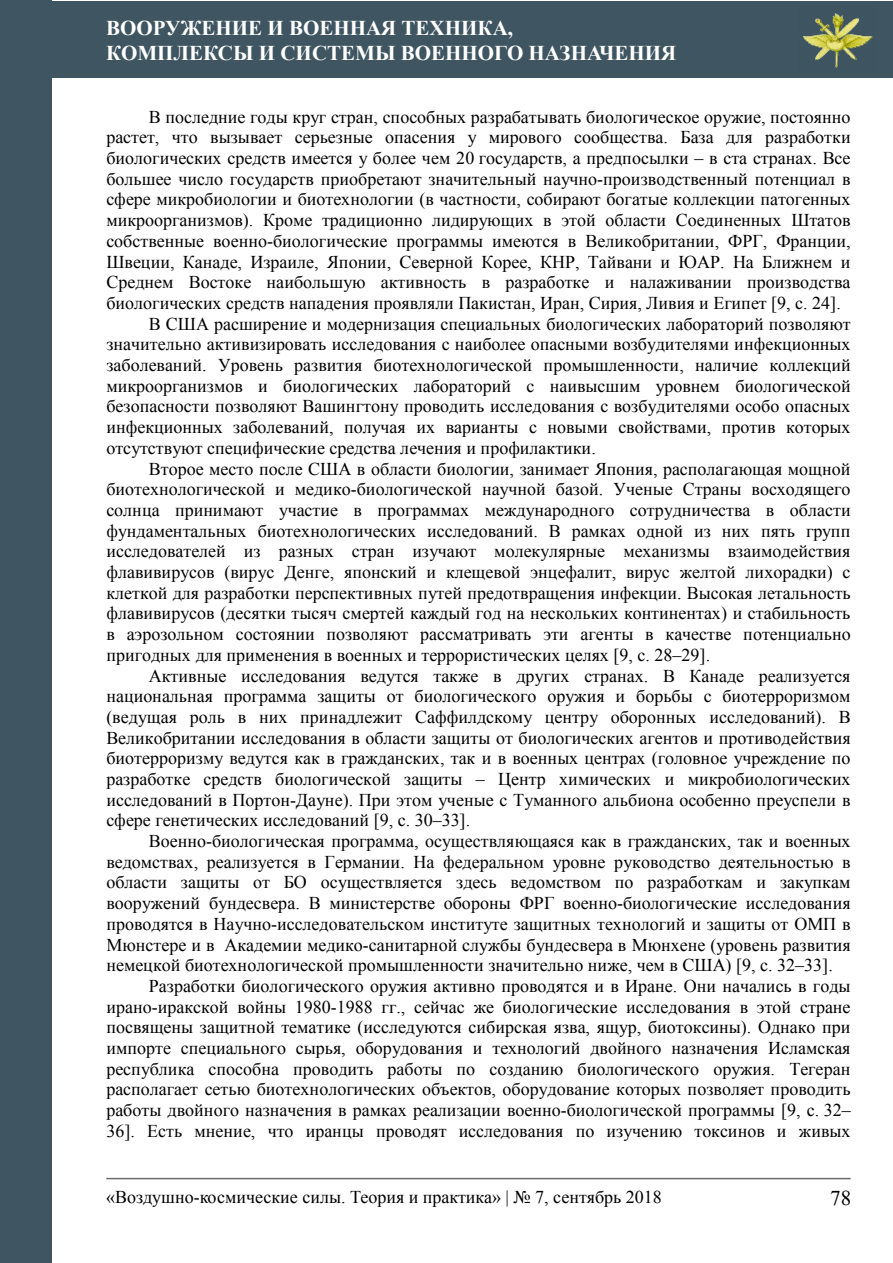
<style>
.page{position:relative;width:893px;height:1263px;background:#fff}
.page>*{position:absolute;margin:0;border:0;box-sizing:border-box;transform-origin:0 0}
.t1{font:700 21px/25.2px "Times New Roman";color:#fff}
.t2{font:21px "Times New Roman";color:#000}
.t3{font:18px "Times New Roman";color:#000}
</style>
<div class="page">
<div style="left:0;top:1px;width:892px;height:76px;background:#3f5662"></div>
<img style="left:803px;top:13px;width:70px;height:55px">
<div style="left:0;top:1px;width:51px;height:1262px;background:#3f5662"></div>
<hr style="left:106px;top:1178px;width:745px;height:1px;background:#6d6e71">
<p class="t1" style="left:106px;top:14px;width:571px">вооружение и военная техника,<br>комплексы и системы военного назначения</p>
<p class="t3" style="left:149px;top:104px;width:703px">В последние годы круг стран, способных разрабатывать биологическое оружие, постоянно</p>
<p class="t3" style="left:106px;top:125px;width:746px">растет, что вызывает серьезные опасения у мирового сообщества. База для разработки</p>
<p class="t3" style="left:106px;top:146px;width:746px">биологических средств имеется у более чем 20 государств, а предпосылки – в ста странах. Все</p>
<p class="t3" style="left:106px;top:167px;width:746px">большее число государств приобретают значительный научно-производственный потенциал в</p>
<p class="t3" style="left:106px;top:187px;width:746px">сфере микробиологии и биотехнологии (в частности, собирают богатые коллекции патогенных</p>
<p class="t3" style="left:106px;top:208px;width:746px">микроорганизмов). Кроме традиционно лидирующих в этой области Соединенных Штатов</p>
<p class="t3" style="left:106px;top:229px;width:746px">собственные военно-биологические программы имеются в Великобритании, ФРГ, Франции,</p>
<p class="t3" style="left:106px;top:249px;width:746px">Швеции, Канаде, Израиле, Японии, Северной Корее, КНР, Тайвани и ЮАР. На Ближнем и</p>
<p class="t3" style="left:106px;top:270px;width:746px">Среднем Востоке наибольшую активность в разработке и налаживании производства</p>
<p class="t3" style="left:106px;top:291px;width:736px">биологических средств нападения проявляли Пакистан, Иран, Сирия, Ливия и Египет [9, с. 24].</p>
<p class="t3" style="left:149px;top:311px;width:703px">В США расширение и модернизация специальных биологических лабораторий позволяют</p>
<p class="t3" style="left:106px;top:332px;width:746px">значительно активизировать исследования с наиболее опасными возбудителями инфекционных</p>
<p class="t3" style="left:106px;top:353px;width:746px">заболеваний. Уровень развития биотехнологической промышленности, наличие коллекций</p>
<p class="t3" style="left:106px;top:374px;width:746px">микроорганизмов и биологических лабораторий с наивысшим уровнем биологической</p>
<p class="t3" style="left:106px;top:394px;width:746px">безопасности позволяют Вашингтону проводить исследования с возбудителями особо опасных</p>
<p class="t3" style="left:106px;top:415px;width:746px">инфекционных заболеваний, получая их варианты с новыми свойствами, против которых</p>
<p class="t3" style="left:106px;top:436px;width:491px">отсутствуют специфические средства лечения и профилактики.</p>
<p class="t3" style="left:149px;top:456px;width:703px">Второе место после США в области биологии, занимает Япония, располагающая мощной</p>
<p class="t3" style="left:106px;top:477px;width:745px">биотехнологической и медико-биологической научной базой. Ученые Страны восходящего</p>
<p class="t3" style="left:106px;top:498px;width:746px">солнца принимают участие в программах международного сотрудничества в области</p>
<p class="t3" style="left:106px;top:518px;width:745px">фундаментальных биотехнологических исследований. В рамках одной из них пять групп</p>
<p class="t3" style="left:106px;top:539px;width:746px">исследователей из разных стран изучают молекулярные механизмы взаимодействия</p>
<p class="t3" style="left:106px;top:560px;width:746px">флавивирусов (вирус Денге, японский и клещевой энцефалит, вирус желтой лихорадки) с</p>
<p class="t3" style="left:106px;top:581px;width:746px">клеткой для разработки перспективных путей предотвращения инфекции. Высокая летальность</p>
<p class="t3" style="left:106px;top:601px;width:746px">флавивирусов (десятки тысяч смертей каждый год на нескольких континентах) и стабильность</p>
<p class="t3" style="left:106px;top:622px;width:746px">в аэрозольном состоянии позволяют рассматривать эти агенты в качестве потенциально</p>
<p class="t3" style="left:106px;top:643px;width:605px">пригодных для применения в военных и террористических целях [9, с. 28–29].</p>
<p class="t3" style="left:149px;top:663px;width:703px">Активные исследования ведутся также в других странах. В Канаде реализуется</p>
<p class="t3" style="left:106px;top:684px;width:746px">национальная программа защиты от биологического оружия и борьбы с биотерроризмом</p>
<p class="t3" style="left:106px;top:705px;width:746px">(ведущая роль в них принадлежит Саффилдскому центру оборонных исследований). В</p>
<p class="t3" style="left:106px;top:725px;width:746px">Великобритании исследования в области защиты от биологических агентов и противодействия</p>
<p class="t3" style="left:106px;top:746px;width:746px">биотерроризму ведутся как в гражданских, так и в военных центрах (головное учреждение по</p>
<p class="t3" style="left:106px;top:767px;width:746px">разработке средств биологической защиты – Центр химических и микробиологических</p>
<p class="t3" style="left:106px;top:788px;width:746px">исследований в Портон-Дауне). При этом ученые с Туманного альбиона особенно преуспели в</p>
<p class="t3" style="left:106px;top:808px;width:365px">сфере генетических исследований [9, с. 30–33].</p>
<p class="t3" style="left:149px;top:829px;width:703px">Военно-биологическая программа, осуществляющаяся как в гражданских, так и военных</p>
<p class="t3" style="left:106px;top:849px;width:746px">ведомствах, реализуется в Германии. На федеральном уровне руководство деятельностью в</p>
<p class="t3" style="left:106px;top:870px;width:745px">области защиты от БО осуществляется здесь ведомством по разработкам и закупкам</p>
<p class="t3" style="left:106px;top:891px;width:746px">вооружений бундесвера. В министерстве обороны ФРГ военно-биологические исследования</p>
<p class="t3" style="left:106px;top:912px;width:746px">проводятся в Научно-исследовательском институте защитных технологий и защиты от ОМП в</p>
<p class="t3" style="left:106px;top:932px;width:746px">Мюнстере и в Академии медико-санитарной службы бундесвера в Мюнхене (уровень развития</p>
<p class="t3" style="left:106px;top:953px;width:728px">немецкой биотехнологической промышленности значительно ниже, чем в США) [9, с. 32–33].</p>
<p class="t3" style="left:149px;top:974px;width:703px">Разработки биологического оружия активно проводятся и в Иране. Они начались в годы</p>
<p class="t3" style="left:106px;top:994px;width:746px">ирано-иракской войны 1980-1988 гг., сейчас же биологические исследования в этой стране</p>
<p class="t3" style="left:106px;top:1015px;width:746px">посвящены защитной тематике (исследуются сибирская язва, ящур, биотоксины). Однако при</p>
<p class="t3" style="left:106px;top:1036px;width:746px">импорте специального сырья, оборудования и технологий двойного назначения Исламская</p>
<p class="t3" style="left:106px;top:1056px;width:745px">республика способна проводить работы по созданию биологического оружия. Тегеран</p>
<p class="t3" style="left:106px;top:1077px;width:746px">располагает сетью биотехнологических объектов, оборудование которых позволяет проводить</p>
<p class="t3" style="left:106px;top:1098px;width:746px">работы двойного назначения в рамках реализации военно-биологической программы [9, с. 32–</p>
<p class="t3" style="left:106px;top:1119px;width:745px">36]. Есть мнение, что иранцы проводят исследования по изучению токсинов и живых</p>
<p class="t3" style="left:106px;top:1185px;width:557px">«Воздушно-космические силы. Теория и практика» | № 7, сентябрь 2018</p>
<p class="t2" style="left:830px;top:1183px;width:22px">78</p>
</div>
